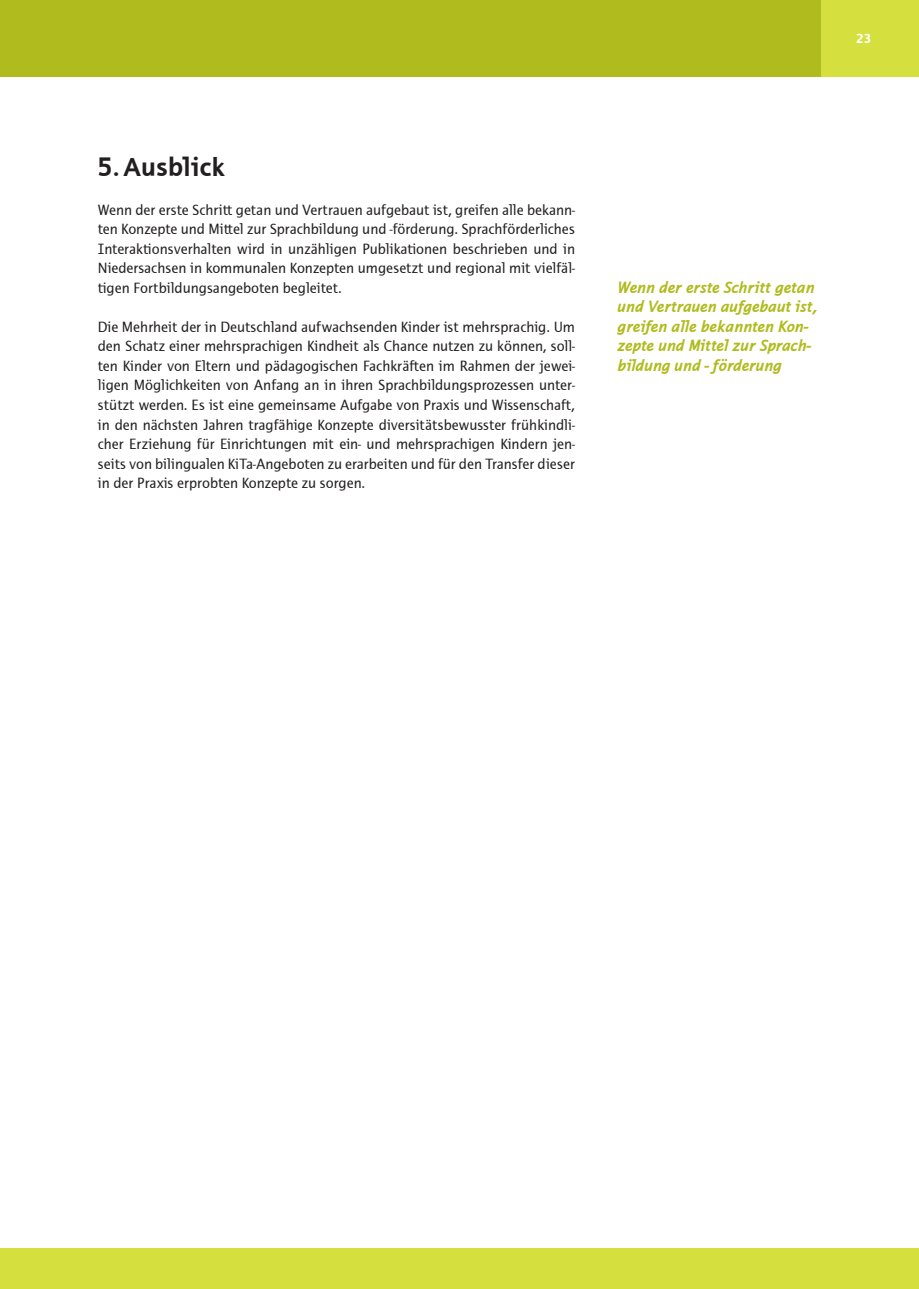
<style>
.page{position:relative;width:919px;height:1289px;background:#fff}
.page>*{position:absolute;margin:0;border:0;box-sizing:border-box;transform-origin:0 0}
.Fließtext{font:700 27px "Thordis Sans EF";letter-spacing:-.005em;color:#231f20}
.Fließtext-2{font:italic 700 16.5px/19.5px "Thordis Sans EF";letter-spacing:-.015em;color:#b0bb1d}
.Fließtext-3{font:15px/19.5px "Thordis Sans EF";color:#231f20;text-align:justify}
.t1{font:700 13.5px "Thordis Sans EF";color:#fff}
</style>
<div class="page">
<div style="left:13px;top:1248px;width:905px;height:40px;background:#d5df3e"></div>
<div style="left:0;top:1248px;width:13px;height:40px;background:#d5df3e"></div>
<div style="left:0;top:0;width:13px;height:77px;background:#b0bb1d"></div>
<div style="left:13px;top:0;width:905px;height:77px;background:#b0bb1d"></div>
<div style="left:821px;top:0;width:97px;height:77px;background:#d5df3e"></div>
<p class="t1" style="left:856px;top:31px;width:16px">23</p>
<p class="Fließtext" style="left:98px;top:152px;width:129px">5.Ausblick</p>
<p class="Fließtext-3" style="left:98px;top:200px;width:478px">Wenn der erste Schritt getan und Vertrauen aufgebaut ist, greifen alle bekann&shy;ten Konzepte und Mittel zur Sprachbildung und -förderung. Sprachförderliches Interaktionsverhalten wird in unzähligen Publikationen beschrieben und in Niedersachsen in kommunalen Konzepten umgesetzt und regional mit vielfäl&shy;tigen Fortbildungsangeboten begleitet.</p>
<p class="Fließtext-3" style="left:98px;top:317px;width:478px">Die Mehrheit der in Deutschland aufwachsenden Kinder ist mehrsprachig. Um den Schatz einer mehrsprachigen Kindheit als Chance nutzen zu können, soll&shy;ten Kinder von Eltern und pädagogischen Fachkräften im Rahmen der jewei&shy;ligen Möglichkeiten von Anfang an in ihren Sprachbildungsprozessen unter&shy;stützt werden. Es ist eine gemeinsame Aufgabe von Praxis und Wissenschaft, in den nächsten Jahren tragfähige Konzepte diversitätsbewusster frühkindli&shy;cher Erziehung für Einrichtungen mit ein- und mehrsprachigen Kindern jen&shy;seits von bilingualen KiTa-Angeboten zu erarbeiten und für den Transfer dieser in der Praxis erprobten Konzepte zu sorgen.</p>
<p class="Fließtext-2" style="left:617px;top:278px;width:202px">Wenn der erste Schritt getan und Vertrauen aufgebaut ist, greifen alle bekannten Kon&shy;zepte und Mittel zur Sprach&shy;bildung und - förderung</p>
</div>
